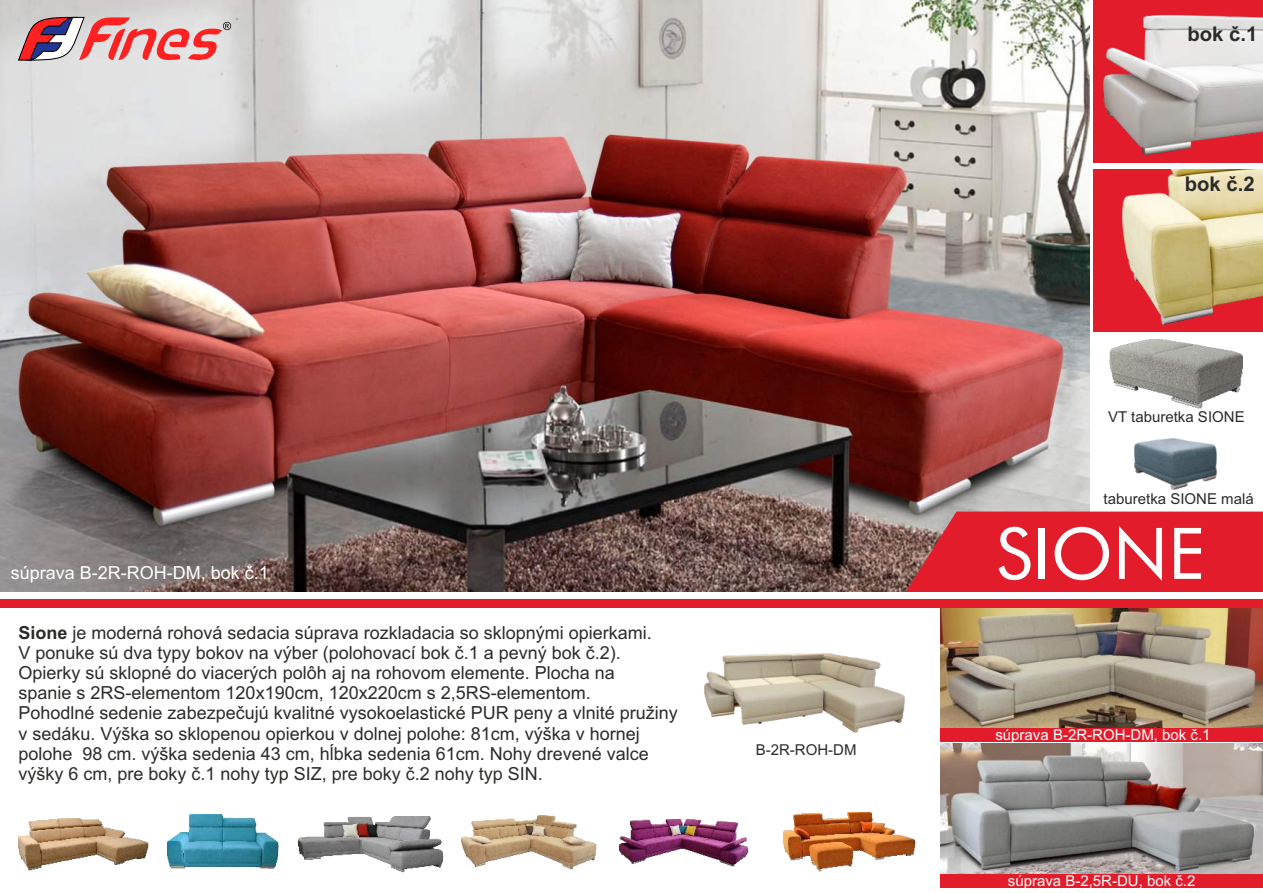
<style>
.page{position:relative;width:1263px;height:893px;background:#fff}
.page>*{position:absolute;margin:0;border:0;box-sizing:border-box;transform-origin:0 0}
.t1{font:71.25px "Futura BT";color:#fff}
.t2{font:700 20.25px "Arial";color:#2b2b29}
.t3{font:18px/20.1px "Arial";color:#2b2b29}
.t4{font:18px "Arial";color:#fff}
.t5{font:15px "Arial";color:#fff}
.t6{font:15px "Arial";color:#2b2b29}
.t7{font:15px "Arial";color:#2e2b2e}
.s1{font-weight:700}
</style>
<div class="page">
<img style="left:940px;top:607px;width:323px;height:121px">
<img style="left:0;top:0;width:1090px;height:592px">
<svg style="left:900px;top:512px;width:363px;height:80px;background:#dc2432"></svg>
<div style="left:0;top:599px;width:1263px;height:8px;background:#e31c2b"></div>
<svg style="left:18px;top:17px;width:213px;height:43px;background:#d89498"></svg>
<img style="left:940px;top:744px;width:323px;height:130px">
<div style="left:1093px;top:0;width:170px;height:163px;background:#e31c2b"></div>
<img style="left:1104px;top:16px;width:159px;height:140px">
<div style="left:1093px;top:170px;width:170px;height:162px;background:#e31c2b"></div>
<img style="left:1122px;top:170px;width:141px;height:154px">
<img style="left:784px;top:812px;width:131px;height:60px">
<img style="left:620px;top:819px;width:128px;height:48px">
<img style="left:19px;top:818px;width:130px;height:52px">
<img style="left:167px;top:815px;width:111px;height:52px">
<img style="left:171px;top:866px;width:103px;height:3px">
<img style="left:298px;top:816px;width:145px;height:56px">
<img style="left:462px;top:816px;width:134px;height:53px">
<img style="left:1110px;top:339px;width:132px;height:70px">
<img style="left:1134px;top:439px;width:83px;height:50px">
<img style="left:704px;top:654px;width:200px;height:78px">
<div style="left:940px;top:874px;width:323px;height:13px;background:#e31c2b"></div>
<div style="left:940px;top:728px;width:323px;height:13px;background:#e31c2b"></div>
<p class="t4" style="left:11px;top:566px;width:260px">súprava B-2R-ROH-DM, bok č.1</p>
<p class="t3" style="left:19px;top:624px;width:661px"><span class="s1">Sione</span> je moderná rohová sedacia súprava rozkladacia so sklopnými opierkami.<br>V ponuke sú dva typy bokov na výber (polohovací bok č.1 a pevný bok č.2).<br>Opierky sú sklopné do viacerých polôh aj na rohovom elemente. Plocha na<br>spanie s 2RS-elementom 120x190cm, 120x220cm s 2,5RS-elementom.<br>Pohodlné sedenie zabezpečujú kvalitné vysokoelastické PUR peny a vlnité pružiny v sedáku. Výška so sklopenou opierkou v dolnej polohe: 81cm, výška v hornej polohe 98 cm. výška sedenia 43 cm, hĺbka sedenia 61cm. Nohy drevené valce výšky 6 cm, pre boky č.1 nohy typ SIZ, pre boky č.2 nohy typ SIN.</p>
<p class="t7" style="left:756px;top:744px;width:102px">B-2R-ROH-DM</p>
<p class="t2" style="left:1187px;top:27px;width:71px">bok č.1</p>
<p class="t2" style="left:1185px;top:177px;width:71px">bok č.2</p>
<p class="t6" style="left:1108px;top:412px;width:138px">VT taburetka SIONE</p>
<p class="t6" style="left:1103px;top:493px;width:152px">taburetka SIONE malá</p>
<h1 class="t1" style="left:996px;top:525px;width:211px">SIONE</h1>
<p class="t5" style="left:995px;top:729px;width:217px">súprava B-2R-ROH-DM, bok č.1</p>
<p class="t5" style="left:1008px;top:875px;width:189px">súprava B-2,5R-DU, bok č.2</p>
</div>
